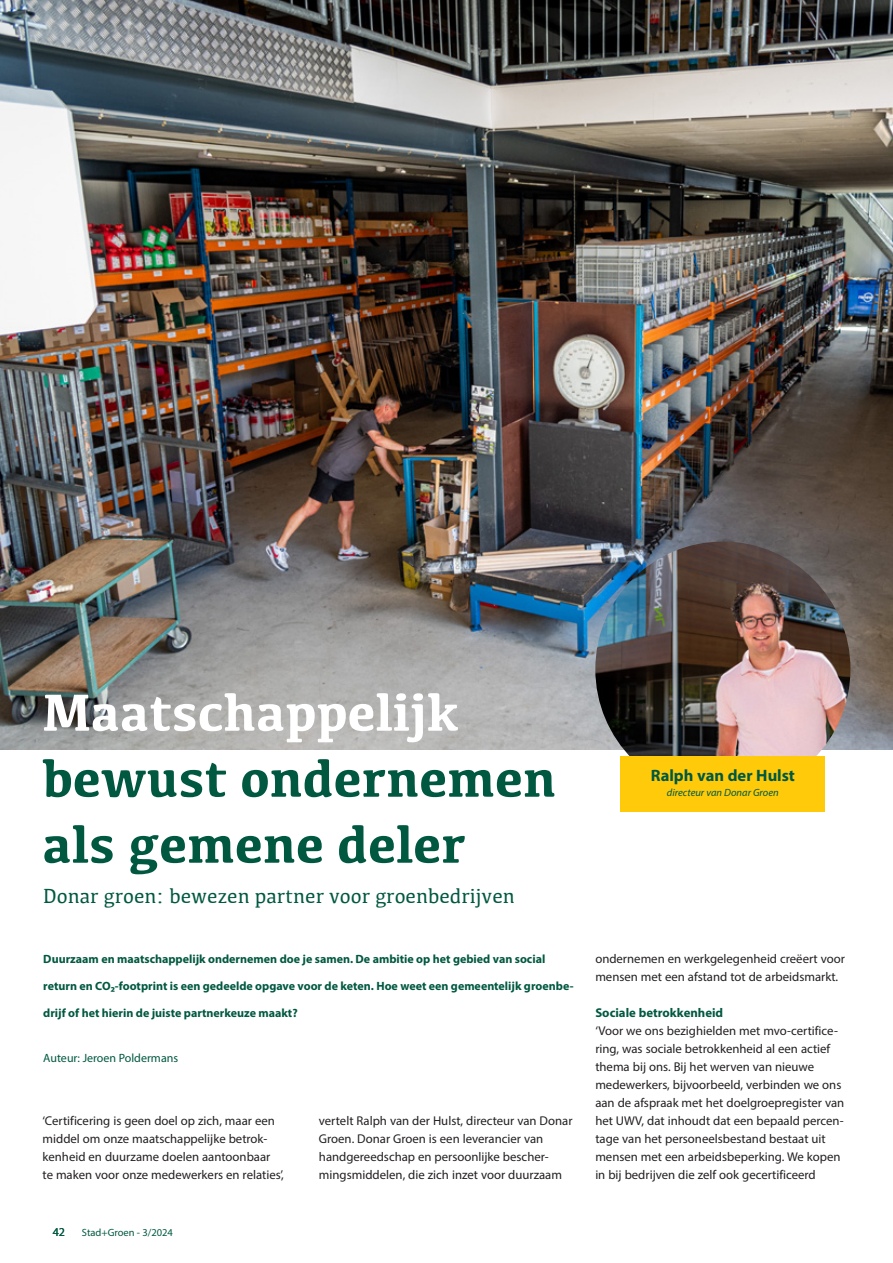
<style>
.page{position:relative;width:893px;height:1263px;background:#fff}
.page>*{position:absolute;margin:0;border:0;box-sizing:border-box;transform-origin:0 0}
.t1{font:700 54px/66px "Kefa";color:#005840}
.t2{font:700 54px "Kefa";color:#fff}
.t3{font:21px "Kefa";color:#005840}
.t4{font:700 16.5px "Myriad Pro";color:#005840}
.t5{font:12.75px/18px "Myriad Pro";color:#231f20}
.t6{font:700 12.75px "Myriad Pro";color:#005840}
.t7{font:700 12px "Myriad Pro";color:#005840}
.t8{font:12px "Myriad Pro";color:#005840}
.t9{font:italic 10.5px "Myriad Pro";color:#005840}
.t10{font:10.5px "Myriad Pro";color:#005840}
</style>
<div class="page">
<img style="left:0;top:0;width:893px;height:749px">
<img style="left:595px;top:541px;width:255px;height:256px;border-radius:128px">
<div style="left:621px;top:756px;width:204px;height:55px;background:#feca0a"></div>
<h1 class="t2" style="left:43px;top:676px;width:418px">Maatschappelijk</h1>
<h1 class="t1" style="left:43px;top:743px;width:515px">bewust ondernemen als gemene deler</h1>
<p class="t4" style="left:651px;top:765px;width:146px">Ralph van der Hulst</p>
<p class="t9" style="left:667px;top:786px;width:113px">directeur van Donar Groen</p>
<h2 class="t3" style="left:43px;top:882px;width:473px">Donar groen: bewezen partner voor groenbedrijven</h2>
<p class="t7" style="left:43px;top:951px;width:503px">Duurzaam en maatschappelijk ondernemen doe je samen. De ambitie op het gebied van social</p>
<p class="t7" style="left:43px;top:978px;width:532px">return en CO₂-footprint is een gedeelde opgave voor de keten. Hoe weet een gemeentelijk groenbe-</p>
<p class="t7" style="left:43px;top:1005px;width:256px">drijf of het hierin de juiste partnerkeuze maakt?</p>
<p class="t8" style="left:43px;top:1051px;width:136px">Auteur: Jeroen Poldermans</p>
<p class="t5" style="left:43px;top:1112px;width:243px">‘Certificering is geen doel op zich, maar een middel om onze maatschappelijke betrok&shy;kenheid en duurzame doelen aantoonbaar te maken voor onze medewerkers en relaties’,</p>
<p class="t5" style="left:319px;top:1112px;width:255px">vertelt Ralph van der Hulst, directeur van Donar Groen. Donar Groen is een leverancier van handgereedschap en persoonlijke bescher&shy;mingsmiddelen, die zich inzet voor duurzaam</p>
<p class="t8" style="left:53px;top:1224px;width:14px">42</p>
<p class="t10" style="left:82px;top:1226px;width:93px">Stad+Groen - 3/2024</p>
<p class="t5" style="left:595px;top:950px;width:251px">ondernemen en werkgelegenheid creëert voor mensen met een afstand tot de arbeidsmarkt.</p>
<p class="t6" style="left:595px;top:1004px;width:129px">Sociale betrokkenheid</p>
<p class="t5" style="left:595px;top:1022px;width:250px">‘Voor we ons bezighielden met mvo-certifice&shy;ring, was sociale betrokkenheid al een actief thema bij ons. Bij het werven van nieuwe medewerkers, bijvoorbeeld, verbinden we ons aan de afspraak met het doelgroepregister van het UWV, dat inhoudt dat een bepaald percen&shy;tage van het personeelsbestand bestaat uit mensen met een arbeidsbeperking. We kopen in bij bedrijven die zelf ook gecertificeerd</p>
</div>
